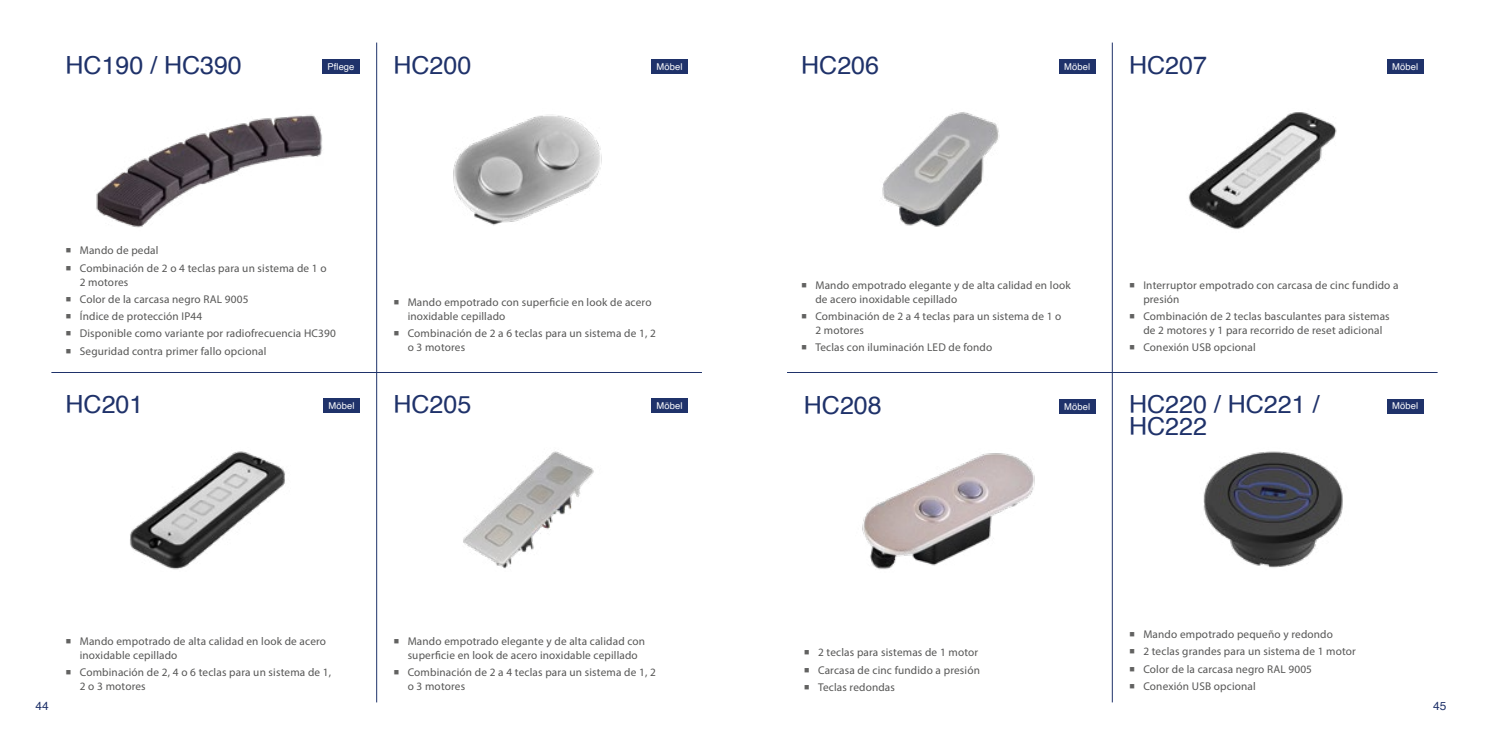
<style>
.page{position:relative;width:1489px;height:745px;background:#fff}
.page>*{position:absolute;margin:0;border:0;box-sizing:border-box;transform-origin:0 0}
.t1{font:25px/22.5px "Helvetica";color:#1f326a}
.t2{font:11.88px "Helvetica";color:#1f326a}
.t3{font:11.25px/13.8px "Myriad Pro";letter-spacing:.015em;color:#565655}
.t4{font:9.38px "Helvetica";letter-spacing:.01em;color:#fff}
.s1{font-family:"Minion Pro";font-size:15px;color:#626261}
</style>
<div class="page">
<img style="left:1203px;top:451px;width:140px;height:117px">
<img style="left:96px;top:114px;width:227px;height:114px">
<img style="left:453px;top:114px;width:149px;height:112px">
<img style="left:130px;top:451px;width:155px;height:119px">
<img style="left:463px;top:451px;width:131px;height:118px">
<img style="left:882px;top:112px;width:118px;height:115px">
<img style="left:1188px;top:112px;width:149px;height:118px">
<img style="left:862px;top:453px;width:173px;height:117px">
<div style="left:651px;top:59px;width:36px;height:15px;background:#1f326a"></div>
<div style="left:323px;top:398px;width:37px;height:14px;background:#1f326a"></div>
<div style="left:651px;top:398px;width:36px;height:14px;background:#1f326a"></div>
<div style="left:1058px;top:399px;width:37px;height:14px;background:#1f326a"></div>
<div style="left:1058px;top:59px;width:37px;height:15px;background:#1f326a"></div>
<div style="left:1386px;top:59px;width:37px;height:15px;background:#1f326a"></div>
<div style="left:1386px;top:398px;width:37px;height:15px;background:#1f326a"></div>
<div style="left:322px;top:59px;width:38px;height:15px;background:#1f326a"></div>
<hr style="left:376px;top:43px;width:1px;height:659px;background:#1f326a">
<hr style="left:51px;top:372px;width:651px;height:1px;background:#1f326a">
<hr style="left:1112px;top:43px;width:1px;height:659px;background:#1f326a">
<hr style="left:787px;top:372px;width:650px;height:1px;background:#1f326a">
<h1 class="t1" style="left:66px;top:54px;width:178px">HC190 / HC390</h1>
<p class="t4" style="left:327px;top:59px;width:28px">Pflege</p>
<h1 class="t1" style="left:393px;top:54px;width:79px">HC200</h1>
<p class="t4" style="left:656px;top:59px;width:27px">Möbel</p>
<p class="t3" style="left:66px;top:243px;width:94px"><span class="s1">■</span> Mando de pedal</p>
<p class="t3" style="left:80px;top:261px;width:248px;text-indent:-14px"><span class="s1">■</span> Combinación de 2 o 4 teclas para un sistema de 1 o<br>2 motores</p>
<p class="t3" style="left:66px;top:292px;width:184px"><span class="s1">■</span> Color de la carcasa negro RAL 9005</p>
<p class="t3" style="left:66px;top:309px;width:138px"><span class="s1">■</span> Índice de protección IP44</p>
<p class="t3" style="left:66px;top:326px;width:272px"><span class="s1">■</span> Disponible como variante por radiofrecuencia HC390</p>
<p class="t3" style="left:66px;top:344px;width:202px"><span class="s1">■</span> Seguridad contra primer fallo opcional</p>
<p class="t3" style="left:407px;top:295px;width:245px;text-indent:-14px"><span class="s1">■</span> Mando empotrado con superficie en look de acero inoxidable cepillado</p>
<p class="t3" style="left:407px;top:326px;width:250px;text-indent:-14px"><span class="s1">■</span> Combinación de 2 a 6 teclas para un sistema de 1, 2 o 3 motores</p>
<h1 class="t1" style="left:801px;top:54px;width:79px">HC206</h1>
<h1 class="t1" style="left:1129px;top:54px;width:79px">HC207</h1>
<p class="t4" style="left:1064px;top:59px;width:27px">Möbel</p>
<p class="t4" style="left:1391px;top:59px;width:27px">Möbel</p>
<p class="t3" style="left:815px;top:278px;width:257px;text-indent:-14px"><span class="s1">■</span> Mando empotrado elegante y de alta calidad en look de acero inoxidable cepillado</p>
<p class="t3" style="left:815px;top:309px;width:247px;text-indent:-14px"><span class="s1">■</span> Combinación de 2 a 4 teclas para un sistema de 1 o<br>2 motores</p>
<p class="t3" style="left:801px;top:340px;width:192px"><span class="s1">■</span> Teclas con iluminación LED de fondo</p>
<p class="t3" style="left:1143px;top:278px;width:257px;text-indent:-14px"><span class="s1">■</span> Interruptor empotrado con carcasa de cinc fundido a presión</p>
<p class="t3" style="left:1143px;top:309px;width:248px;text-indent:-14px"><span class="s1">■</span> Combinación de 2 teclas basculantes para sistemas de 2 motores y 1 para recorrido de reset adicional</p>
<p class="t3" style="left:1129px;top:340px;width:128px"><span class="s1">■</span> Conexión USB opcional</p>
<h1 class="t1" style="left:66px;top:393px;width:79px">HC201</h1>
<h1 class="t1" style="left:393px;top:393px;width:79px">HC205</h1>
<h1 class="t1" style="left:803px;top:394px;width:79px">HC208</h1>
<p class="t4" style="left:328px;top:398px;width:27px">Möbel</p>
<p class="t4" style="left:656px;top:398px;width:27px">Möbel</p>
<p class="t4" style="left:1064px;top:399px;width:27px">Möbel</p>
<h1 class="t1" style="left:1129px;top:393px;width:192px">HC220 / HC221 /<br>HC222</h1>
<p class="t4" style="left:1391px;top:398px;width:27px">Möbel</p>
<p class="t3" style="left:80px;top:634px;width:248px;text-indent:-14px"><span class="s1">■</span> Mando empotrado de alta calidad en look de acero inoxidable cepillado</p>
<p class="t3" style="left:80px;top:665px;width:253px;text-indent:-14px"><span class="s1">■</span> Combinación de 2, 4 o 6 teclas para un sistema de 1,<br>2 o 3 motores</p>
<p class="t3" style="left:407px;top:634px;width:239px;text-indent:-14px"><span class="s1">■</span> Mando empotrado elegante y de alta calidad con superficie en look de acero inoxidable cepillado</p>
<p class="t3" style="left:407px;top:665px;width:250px;text-indent:-14px"><span class="s1">■</span> Combinación de 2 a 4 teclas para un sistema de 1, 2 o 3 motores</p>
<p class="t3" style="left:803px;top:645px;width:176px"><span class="s1">■</span> 2 teclas para sistemas de 1 motor</p>
<p class="t3" style="left:803px;top:662px;width:177px"><span class="s1">■</span> Carcasa de cinc fundido a presión</p>
<p class="t3" style="left:803px;top:679px;width:93px"><span class="s1">■</span> Teclas redondas</p>
<p class="t3" style="left:1129px;top:626px;width:205px"><span class="s1">■</span> Mando empotrado pequeño y redondo</p>
<p class="t3" style="left:1129px;top:644px;width:228px"><span class="s1">■</span> 2 teclas grandes para un sistema de 1 motor</p>
<p class="t3" style="left:1129px;top:661px;width:184px"><span class="s1">■</span> Color de la carcasa negro RAL 9005</p>
<p class="t3" style="left:1129px;top:678px;width:128px"><span class="s1">■</span> Conexión USB opcional</p>
<p class="t2" style="left:35px;top:695px;width:15px">44</p>
<p class="t2" style="left:1432px;top:695px;width:15px">45</p>
</div>
